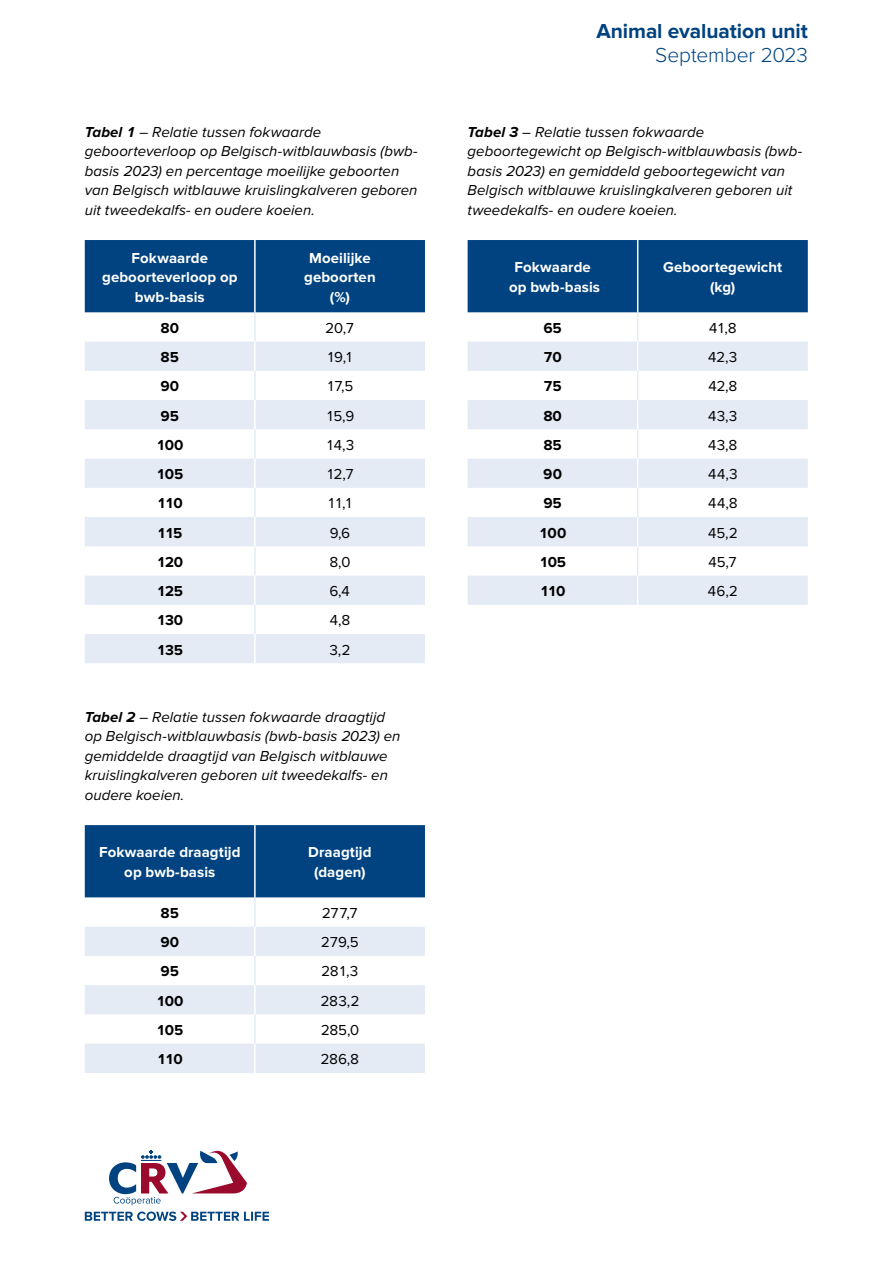
<style>
.page{position:relative;width:893px;height:1263px;background:#fff}
.page>*{position:absolute;margin:0;border:0;box-sizing:border-box;transform-origin:0 0}
.t1{font:700 21px "Proxima Nova";letter-spacing:-.005em;color:#004380}
.t2{font:300 21px "Proxima Nova";letter-spacing:-.005em;color:#004380}
.t3{font:italic 15px/19.5px "Proxima Nova";letter-spacing:.005em;color:#000}
.t4{font:700 15px/19.5px "Proxima Nova";letter-spacing:.005em;color:#fff;text-align:center}
.t5{font:15px "Proxima Nova";letter-spacing:-.025em;color:#000}
.t6{font:700 15px "Proxima Nova";letter-spacing:-.02em;color:#000}
.s1{font-weight:700}
</style>
<div class="page">
<svg style="left:85px;top:1211px;width:184px;height:10px"></svg>
<svg style="left:109px;top:1150px;width:138px;height:55px"></svg>
<div style="left:85px;top:240px;width:340px;height:72px;background:#004380"></div>
<svg style="left:85px;top:342px;width:340px;height:321px;fill:#e4ebf5"></svg>
<hr style="left:254px;top:240px;width:2px;height:72px;background:#fff">
<hr style="left:254px;top:312px;width:2px;height:30px;background:#e4ebf5">
<hr style="left:254px;top:371px;width:2px;height:29px;background:#e4ebf5">
<hr style="left:254px;top:429px;width:2px;height:30px;background:#e4ebf5">
<hr style="left:254px;top:488px;width:2px;height:29px;background:#e4ebf5">
<hr style="left:254px;top:546px;width:2px;height:30px;background:#e4ebf5">
<hr style="left:254px;top:605px;width:2px;height:29px;background:#e4ebf5">
<hr style="left:254px;top:342px;width:2px;height:29px;background:#fff">
<hr style="left:254px;top:517px;width:2px;height:29px;background:#fff">
<hr style="left:254px;top:400px;width:2px;height:29px;background:#fff">
<hr style="left:254px;top:576px;width:2px;height:29px;background:#fff">
<hr style="left:254px;top:459px;width:2px;height:29px;background:#fff">
<hr style="left:254px;top:634px;width:2px;height:29px;background:#fff">
<div style="left:85px;top:825px;width:340px;height:72px;background:#004380"></div>
<svg style="left:85px;top:927px;width:340px;height:146px;fill:#e4ebf5"></svg>
<hr style="left:254px;top:825px;width:2px;height:72px;background:#fff">
<hr style="left:254px;top:897px;width:2px;height:30px;background:#e4ebf5">
<hr style="left:254px;top:956px;width:2px;height:29px;background:#e4ebf5">
<hr style="left:254px;top:1014px;width:2px;height:30px;background:#e4ebf5">
<hr style="left:254px;top:927px;width:2px;height:29px;background:#fff">
<hr style="left:254px;top:985px;width:2px;height:29px;background:#fff">
<hr style="left:254px;top:1044px;width:2px;height:29px;background:#fff">
<div style="left:468px;top:240px;width:340px;height:72px;background:#004380"></div>
<svg style="left:468px;top:342px;width:340px;height:263px;fill:#e4ebf5"></svg>
<hr style="left:637px;top:240px;width:1px;height:72px;background:#fff">
<hr style="left:637px;top:312px;width:1px;height:30px;background:#e4ebf5">
<hr style="left:637px;top:429px;width:1px;height:30px;background:#e4ebf5">
<hr style="left:637px;top:546px;width:1px;height:30px;background:#e4ebf5">
<svg style="left:637px;top:342px;width:1px;height:87px"></svg>
<svg style="left:637px;top:576px;width:1px;height:29px"></svg>
<svg style="left:637px;top:459px;width:1px;height:87px"></svg>
<p class="t3" style="left:85px;top:122px;width:334px"><span class="s1">Tabel 1</span> – Relatie tussen fokwaarde geboorteverloop op Belgisch-witblauwbasis (bwb&shy;basis 2023) en percentage moeilijke geboorten van Belgisch witblauwe kruislingkalveren geboren uit tweedekalfs- en oudere koeien.</p>
<p class="t4" style="left:102px;top:248px;width:137px">Fokwaarde geboorteverloop op bwb-basis</p>
<p class="t4" style="left:304px;top:248px;width:73px">Moeilijke geboorten (%)</p>
<p class="t6" style="left:161px;top:319px;width:20px">80</p>
<p class="t5" style="left:325px;top:319px;width:31px">20,7</p>
<p class="t6" style="left:161px;top:348px;width:20px">85</p>
<p class="t5" style="left:326px;top:348px;width:29px">19,1</p>
<p class="t6" style="left:160px;top:378px;width:20px">90</p>
<p class="t5" style="left:326px;top:378px;width:29px">17,5</p>
<p class="t6" style="left:161px;top:407px;width:20px">95</p>
<p class="t5" style="left:325px;top:407px;width:31px">15,9</p>
<p class="t6" style="left:156px;top:436px;width:29px">100</p>
<p class="t5" style="left:325px;top:436px;width:30px">14,3</p>
<p class="t6" style="left:156px;top:465px;width:29px">105</p>
<p class="t5" style="left:326px;top:465px;width:30px">12,7</p>
<p class="t6" style="left:157px;top:495px;width:27px">110</p>
<p class="t5" style="left:327px;top:495px;width:28px">11,1</p>
<p class="t6" style="left:157px;top:524px;width:27px">115</p>
<p class="t5" style="left:330px;top:524px;width:22px">9,6</p>
<p class="t6" style="left:156px;top:553px;width:28px">120</p>
<p class="t5" style="left:329px;top:553px;width:22px">8,0</p>
<p class="t6" style="left:156px;top:582px;width:28px">125</p>
<p class="t5" style="left:330px;top:582px;width:22px">6,4</p>
<p class="t6" style="left:156px;top:612px;width:28px">130</p>
<p class="t5" style="left:329px;top:612px;width:22px">4,8</p>
<p class="t6" style="left:156px;top:641px;width:28px">135</p>
<p class="t5" style="left:329px;top:641px;width:23px">3,2</p>
<p class="t3" style="left:85px;top:707px;width:317px"><span class="s1">Tabel 2</span> – Relatie tussen fokwaarde draagtijd op Belgisch-witblauwbasis (bwb-basis 2023) en gemiddelde draagtijd van Belgisch witblauwe kruislingkalveren geboren uit tweedekalfs- en oudere koeien.</p>
<p class="t4" style="left:99px;top:843px;width:143px">Fokwaarde draagtijd op bwb-basis</p>
<p class="t4" style="left:308px;top:843px;width:65px">Draagtijd (dagen)</p>
<p class="t6" style="left:161px;top:904px;width:20px">85</p>
<p class="t5" style="left:322px;top:904px;width:38px">277,7</p>
<p class="t6" style="left:160px;top:933px;width:20px">90</p>
<p class="t5" style="left:321px;top:933px;width:40px">279,5</p>
<p class="t6" style="left:161px;top:963px;width:20px">95</p>
<p class="t5" style="left:321px;top:963px;width:39px">281,3</p>
<p class="t6" style="left:156px;top:992px;width:29px">100</p>
<p class="t5" style="left:320px;top:992px;width:40px">283,2</p>
<p class="t6" style="left:156px;top:1021px;width:29px">105</p>
<p class="t5" style="left:321px;top:1021px;width:40px">285,0</p>
<p class="t6" style="left:157px;top:1050px;width:27px">110</p>
<p class="t5" style="left:321px;top:1050px;width:40px">286,8</p>
<h1 class="t1" style="left:597px;top:19px;width:213px">Animal evaluation unit</h1>
<h1 class="t2" style="left:655px;top:43px;width:154px">September 2023</h1>
<p class="t3" style="left:468px;top:122px;width:336px"><span class="s1">Tabel 3</span> – Relatie tussen fokwaarde geboortegewicht op Belgisch-witblauwbasis (bwb&shy;basis 2023) en gemiddeld geboortegewicht van Belgisch witblauwe kruislingkalveren geboren uit tweedekalfs- en oudere koeien.</p>
<p class="t4" style="left:509px;top:258px;width:93px">Fokwaarde op bwb-basis</p>
<p class="t4" style="left:663px;top:258px;width:120px">Geboortegewicht (kg)</p>
<p class="t6" style="left:543px;top:319px;width:20px">65</p>
<p class="t5" style="left:709px;top:319px;width:30px">41,8</p>
<p class="t6" style="left:544px;top:348px;width:20px">70</p>
<p class="t5" style="left:708px;top:348px;width:31px">42,3</p>
<p class="t6" style="left:543px;top:378px;width:20px">75</p>
<p class="t5" style="left:708px;top:378px;width:31px">42,8</p>
<p class="t6" style="left:543px;top:407px;width:20px">80</p>
<p class="t5" style="left:708px;top:407px;width:31px">43,3</p>
<p class="t6" style="left:543px;top:436px;width:20px">85</p>
<p class="t5" style="left:708px;top:436px;width:31px">43,8</p>
<p class="t6" style="left:543px;top:465px;width:20px">90</p>
<p class="t5" style="left:708px;top:465px;width:32px">44,3</p>
<p class="t6" style="left:543px;top:495px;width:20px">95</p>
<p class="t5" style="left:708px;top:495px;width:31px">44,8</p>
<p class="t6" style="left:539px;top:524px;width:29px">100</p>
<p class="t5" style="left:708px;top:524px;width:31px">45,2</p>
<p class="t6" style="left:539px;top:553px;width:29px">105</p>
<p class="t5" style="left:708px;top:553px;width:31px">45,7</p>
<p class="t6" style="left:540px;top:582px;width:27px">110</p>
<p class="t5" style="left:708px;top:582px;width:32px">46,2</p>
</div>
